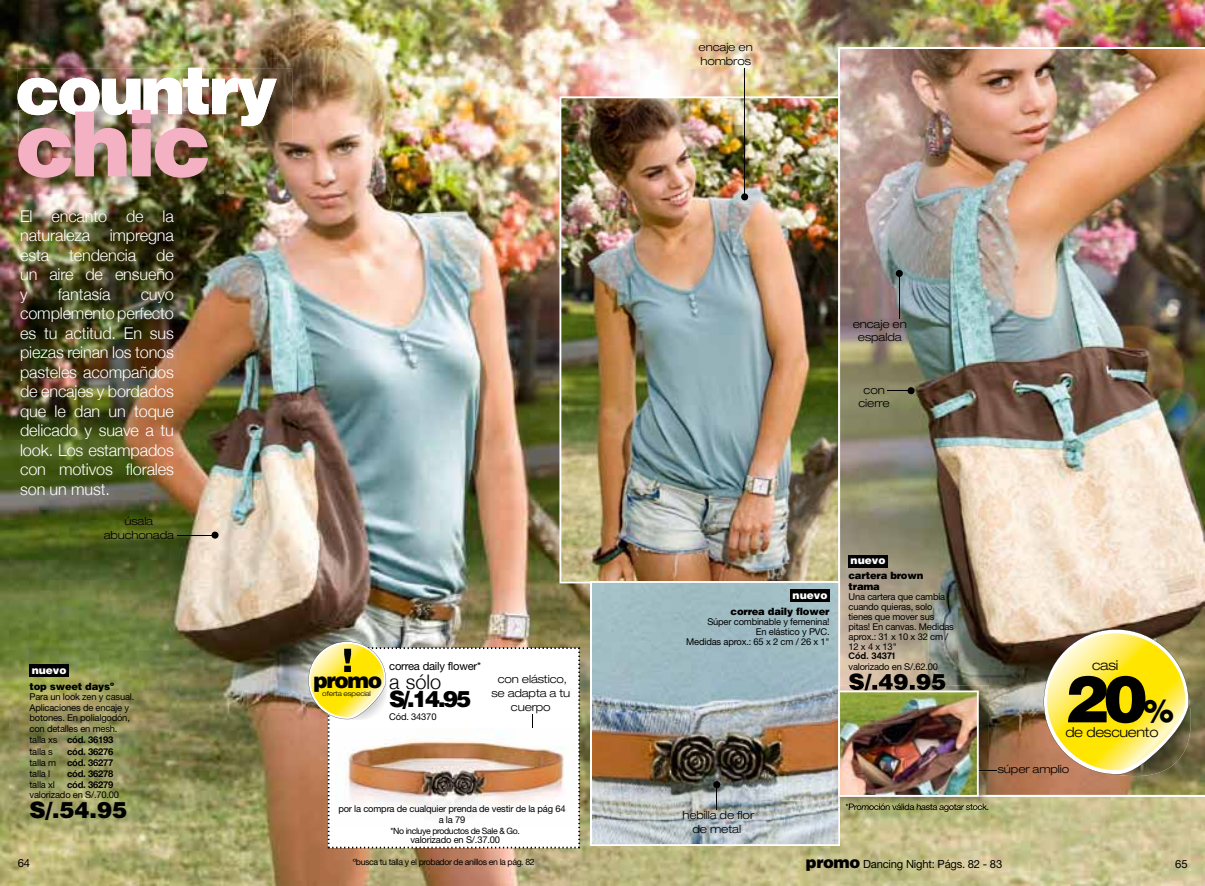
<style>
.page{position:relative;width:1205px;height:886px;background:#fff}
.page>*{position:absolute;margin:0;border:0;box-sizing:border-box;transform-origin:0 0}
.t1{font:900 65px "Helvetica LT Std";color:#000}
.t2{font:900 22.5px "Helvetica LT Std";color:#000}
.t3{font:900 21.62px "Helvetica LT Std";letter-spacing:-.06em;color:#000}
.t4{font:300 16.25px/19.5px "Helvetica Neue";letter-spacing:-.01em;color:#fff;text-align:justify}
.t5{font:300 expanded 13.75px "Helvetica Neue";letter-spacing:-.02em;color:#000}
.t6{font:300 expanded 11.25px/13.8px "Helvetica Neue";letter-spacing:-.01em;color:#000;text-align:center}
.t7{font:11.25px "Helvetica Neue";letter-spacing:-.02em;color:#000}
.t8{font:900 10.62px "Helvetica LT Std";color:#fff}
.t9{font:900 10px/11.2px "Helvetica LT Std";letter-spacing:-.02em;color:#000}
.t10{font:9.38px/10px "Helvetica Neue";letter-spacing:-.02em;color:#000}
.t11{font:700 9.38px/11.2px "Helvetica Neue";letter-spacing:-.02em;color:#000;text-align:justify}
.t12{font:9.38px "Helvetica Neue";letter-spacing:-.045em;color:#000}
.t13{font:8.75px "Helvetica Neue";letter-spacing:-.045em;color:#000}
.t14{font:300 expanded 6.88px "Helvetica Neue";letter-spacing:-.02em;color:#000}
.s1{font-weight:700}
.s2{font-weight:400}
.s3{font-family:"Helvetica Neue";font-weight:300;font-size:20px}
.s4{font-family:"Chalet New York Nineteen Sixty"}
.s5{font-size:30px}
.s6{font-family:"Helvetica LT Std";font-weight:900;font-size:16.25px}
</style>
<div class="page">
<img style="left:0;top:0;width:1205px;height:886px">
<svg style="left:305px;top:638px;width:275px;height:210px"></svg>
<img style="left:336px;top:728px;width:238px;height:99px">
<img style="left:838px;top:47px;width:367px;height:750px">
<img style="left:559px;top:96px;width:281px;height:487px">
<img style="left:590px;top:581px;width:250px;height:265px">
<svg style="left:887px;top:387px;width:28px;height:8px"></svg>
<svg style="left:211px;top:531px;width:8px;height:8px"></svg>
<hr style="left:177px;top:535px;width:37px;height:1px;background:#000">
<svg style="left:713px;top:781px;width:8px;height:29px"></svg>
<svg style="left:895px;top:269px;width:8px;height:8px"></svg>
<hr style="left:899px;top:274px;width:1px;height:45px;background:#000">
<svg style="left:741px;top:193px;width:8px;height:8px"></svg>
<hr style="left:744px;top:69px;width:1px;height:127px;background:#000">
<div style="left:848px;top:555px;width:39px;height:12px;background:#000"></div>
<div style="left:30px;top:664px;width:39px;height:13px;background:#000"></div>
<img style="left:277px;top:68px;width:15px;height:74px">
<img style="left:19px;top:178px;width:204px;height:16px">
<img style="left:18px;top:68px;width:259px;height:110px">
<img style="left:1110px;top:695px;width:83px;height:81px">
<svg style="left:1037px;top:622px;width:152px;height:153px;background:#d8c450"></svg>
<div style="left:790px;top:589px;width:39px;height:13px;background:#000"></div>
<img style="left:833px;top:685px;width:156px;height:122px">
<img style="left:849px;top:685px;width:96px;height:5px">
<img style="left:845px;top:803px;width:143px;height:4px">
<img style="left:838px;top:690px;width:158px;height:107px">
<p class="t4" style="left:20px;top:206px;width:155px">El encanto de la naturaleza impregna esta tendencia de un aire de ensueño y</p>
<p class="t4" style="left:58px;top:284px;width:54px">fantasía</p>
<p class="t4" style="left:20px;top:284px;width:155px;text-indent:121px">cuyo complemento perfecto es tu actitud. En sus piezas reinan los tonos pasteles acompañdos de encajes y bordados que le dan un toque delicado y suave a tu look. Los estampados con motivos florales son un must.</p>
<p class="t6" style="left:104px;top:514px;width:72px">úsala abuchonada</p>
<p class="t8" style="left:32px;top:663px;width:36px">nuevo</p>
<p class="t9" style="left:30px;top:680px;width:86px">top sweet daysº</p>
<p class="t10" style="left:30px;top:691px;width:106px;line-height:10.9px">Para un look zen y casual.<br>Aplicaciones de encaje y botones. En polialgodón, con detalles en mesh. talla xs <span class="s1">cód. 36193<br></span>talla s</p>
<p class="t11" style="left:30px;top:745px;width:85px;text-indent:38px">cód. 36276 <span class="s2">talla m</span> cód. 36277 <span class="s2">talla l</span></p>
<p class="t11" style="left:67px;top:768px;width:48px">cód. 36278</p>
<p class="t10" style="left:30px;top:779px;width:91px;line-height:10.6px;text-indent:38px"><span class="s1">cód. 36279 </span>valorizado en S/.70.00</p>
<p class="t2" style="left:30px;top:795px;width:99px">S/.54.95</p>
<p class="t10" style="left:30px;top:779px;width:27px">talla xl</p>
<p class="t7" style="left:389px;top:659px;width:93px">correa daily flower*</p>
<p class="t3" style="left:313px;top:666px;width:129px">promo <span class="s3">a sólo</span></p>
<p class="t2" style="left:389px;top:684px;width:83px">S/.14.95</p>
<p class="t10" style="left:389px;top:711px;width:49px">Cód. 34370</p>
<p class="t14" style="left:322px;top:690px;width:50px">oferta especial</p>
<p class="t6" style="left:491px;top:672px;width:80px">con elástico, se adapta a tu cuerpo</p>
<p class="t10" style="left:338px;top:803px;width:229px;line-height:10.6px;text-align:center">por la compra de cualquier prenda de vestir de la pág 64 a la 79</p>
<p class="t13" style="left:390px;top:825px;width:131px">*No incluye productos de Sale &amp; Go.</p>
<p class="t10" style="left:410px;top:834px;width:91px">valorizado en S/.37.00</p>
<p class="t6" style="left:699px;top:40px;width:56px;text-align:left">encaje en hombros</p>
<p class="t6" style="left:853px;top:317px;width:56px">encaje en espalda</p>
<p class="t6" style="left:858px;top:383px;width:33px">con cierre</p>
<p class="t8" style="left:792px;top:588px;width:36px">nuevo</p>
<p class="t9" style="left:730px;top:605px;width:100px">correa daily flower</p>
<p class="t10" style="left:686px;top:616px;width:145px;text-align:right">Súper combinable y femenina!<br>En elástico y PVC.<br>Medidas aprox.: 65 x 2 cm / 26 x 1"</p>
<p class="t6" style="left:682px;top:808px;width:73px">hebilla de flor de metal</p>
<p class="t8" style="left:850px;top:553px;width:36px">nuevo</p>
<p class="t9" style="left:848px;top:569px;width:76px">cartera brown trama</p>
<p class="t10" style="left:848px;top:592px;width:107px">Una cartera que cambia cuando quieras, solo tienes que mover sus pitas! En canvas. Medidas aprox.: 31 x 10 x 32 cm /<br>12 x 4 x 13"</p>
<p class="t10" style="left:848px;top:650px;width:91px;line-height:10.6px"><span class="s4">Cód. 34371 </span>valorizado en S/.62.00</p>
<p class="t2" style="left:848px;top:667px;width:99px">S/.49.95</p>
<p class="t5" style="left:1092px;top:657px;width:28px">casi</p>
<p class="t1" style="left:1064px;top:656px;width:110px">20<span class="s5">%</span></p>
<p class="t5" style="left:1065px;top:724px;width:95px">de descuento</p>
<p class="t6" style="left:998px;top:762px;width:73px">súper amplio</p>
<p class="t12" style="left:845px;top:801px;width:145px">*Promoción válida hasta agotar stock.</p>
<p class="t13" style="left:353px;top:857px;width:183px">ºbusca tu talla y el probador de anillos en la pág. 82</p>
<p class="t7" style="left:18px;top:856px;width:14px">64</p>
<p class="t7" style="left:806px;top:857px;width:198px"><span class="s6">promo</span> Dancing Night: Págs. 82 - 83</p>
<p class="t7" style="left:1175px;top:857px;width:14px">65</p>
</div>
